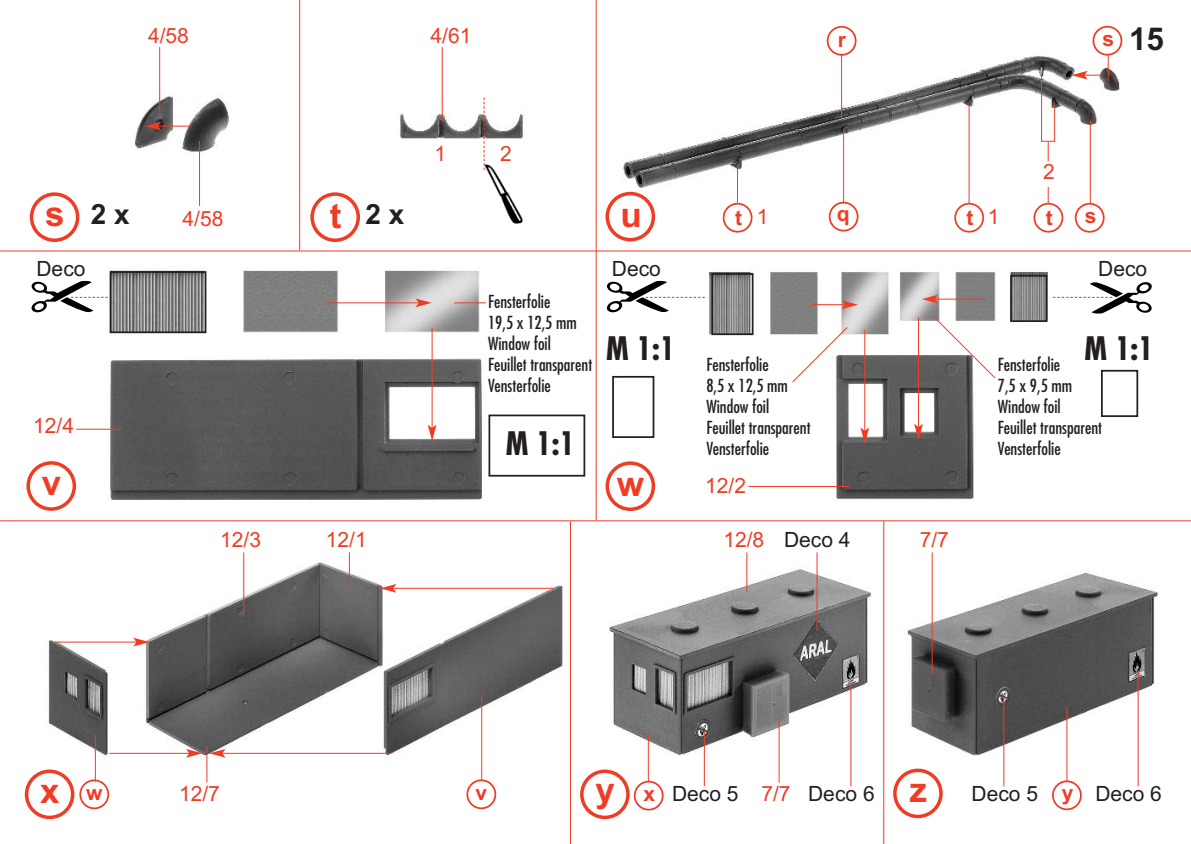
<style>
.page{position:relative;width:1191px;height:844px;background:#fff}
.page>*{position:absolute;margin:0;border:0;box-sizing:border-box;transform-origin:0 0}
.t1{font:700 35px "Arial";color:#ef3c25}
.t2{font:700 condensed 31.5px "Futura Std";color:#231f20}
.t3{font:700 31.5px "Arial";color:#231f20}
.t4{font:700 28px "Arial";color:#231f20}
.t5{font:21px "Arial";color:#ef3c25}
.t6{font:21px "Arial";color:#231f20}
.t7{font:700 21px "Arial";color:#ef3c25}
.t8{font:condensed 17.5px/21px "Futura Std";color:#231f20}
</style>
<div class="page">
<hr style="left:596px;top:0;width:1px;height:520px;background:#ef3c25">
<hr style="left:299px;top:0;width:1px;height:250px;background:#ef3c25">
<hr style="left:570px;top:521px;width:1px;height:322px;background:#ef3c25">
<hr style="left:883px;top:521px;width:1px;height:322px;background:#ef3c25">
<hr style="left:0;top:250px;width:1191px;height:1px;background:#ef3c25">
<hr style="left:0;top:520px;width:1191px;height:1px;background:#ef3c25">
<img style="left:106px;top:270px;width:380px;height:231px">
<img style="left:710px;top:269px;width:337px;height:231px">
<img style="left:48px;top:558px;width:515px;height:202px">
<img style="left:608px;top:566px;width:263px;height:191px">
<img style="left:907px;top:568px;width:251px;height:190px">
<img style="left:623px;top:55px;width:497px;height:136px">
<img style="left:134px;top:95px;width:95px;height:57px">
<img style="left:400px;top:110px;width:125px;height:30px">
<svg style="left:30px;top:192px;width:49px;height:50px"></svg>
<svg style="left:310px;top:192px;width:50px;height:50px"></svg>
<svg style="left:605px;top:192px;width:50px;height:49px"></svg>
<svg style="left:26px;top:461px;width:50px;height:49px"></svg>
<svg style="left:605px;top:461px;width:50px;height:50px"></svg>
<svg style="left:828px;top:202px;width:30px;height:29px"></svg>
<svg style="left:826px;top:26px;width:30px;height:30px"></svg>
<svg style="left:1074px;top:203px;width:30px;height:29px"></svg>
<svg style="left:466px;top:779px;width:30px;height:30px"></svg>
<svg style="left:25px;top:769px;width:84px;height:50px"></svg>
<svg style="left:580px;top:769px;width:83px;height:50px"></svg>
<img style="left:485px;top:164px;width:38px;height:60px">
<svg style="left:483px;top:97px;width:1px;height:73px"></svg>
<svg style="left:31px;top:280px;width:77px;height:33px"></svg>
<svg style="left:722px;top:203px;width:30px;height:29px"></svg>
<svg style="left:893px;top:768px;width:49px;height:50px"></svg>
<svg style="left:1052px;top:780px;width:29px;height:30px"></svg>
<hr style="left:199px;top:141px;width:1px;height:65px;background:#ef3c25">
<hr style="left:159px;top:47px;width:1px;height:65px;background:#ef3c25">
<hr style="left:454px;top:302px;width:32px;height:1px;background:#ef3c25">
<hr style="left:206px;top:746px;width:1px;height:36px;background:#ef3c25">
<hr style="left:778px;top:717px;width:1px;height:65px;background:#ef3c25">
<hr style="left:704px;top:731px;width:1px;height:55px;background:#ef3c25">
<hr style="left:95px;top:734px;width:1px;height:47px;background:#ef3c25">
<hr style="left:481px;top:694px;width:1px;height:85px;background:#ef3c25">
<hr style="left:648px;top:732px;width:1px;height:49px;background:#ef3c25">
<hr style="left:1066px;top:706px;width:1px;height:75px;background:#ef3c25">
<svg style="left:791px;top:326px;width:57px;height:57px"></svg>
<svg style="left:931px;top:314px;width:65px;height:65px"></svg>
<hr style="left:76px;top:428px;width:46px;height:1px;background:#ef3c25">
<hr style="left:748px;top:486px;width:101px;height:1px;background:#ef3c25">
<hr style="left:243px;top:552px;width:1px;height:64px;background:#ef3c25">
<hr style="left:349px;top:552px;width:1px;height:40px;background:#ef3c25">
<hr style="left:746px;top:552px;width:1px;height:40px;background:#ef3c25">
<hr style="left:931px;top:552px;width:1px;height:121px;background:#ef3c25">
<hr style="left:442px;top:47px;width:1px;height:74px;background:#ef3c25">
<hr style="left:841px;top:54px;width:1px;height:64px;background:#ef3c25">
<hr style="left:737px;top:164px;width:1px;height:39px;background:#ef3c25">
<hr style="left:843px;top:129px;width:1px;height:74px;background:#ef3c25">
<hr style="left:1047px;top:141px;width:1px;height:62px;background:#ef3c25">
<svg style="left:954px;top:203px;width:30px;height:29px"></svg>
<hr style="left:968px;top:103px;width:1px;height:100px;background:#ef3c25">
<svg style="left:1033px;top:203px;width:30px;height:29px"></svg>
<hr style="left:1054px;top:105px;width:1px;height:36px;background:#ef3c25">
<hr style="left:1041px;top:74px;width:1px;height:67px;background:#ef3c25">
<svg style="left:1041px;top:141px;width:14px;height:1px"></svg>
<hr style="left:1089px;top:121px;width:1px;height:82px;background:#ef3c25">
<hr style="left:158px;top:126px;width:33px;height:1px;background:#ef3c25">
<svg style="left:145px;top:122px;width:16px;height:8px"></svg>
<hr style="left:327px;top:302px;width:91px;height:1px;background:#ef3c25">
<svg style="left:415px;top:298px;width:17px;height:9px"></svg>
<hr style="left:109px;top:752px;width:80px;height:1px;background:#ef3c25">
<svg style="left:186px;top:748px;width:16px;height:9px"></svg>
<hr style="left:56px;top:641px;width:80px;height:1px;background:#ef3c25">
<svg style="left:133px;top:637px;width:16px;height:9px"></svg>
<hr style="left:393px;top:587px;width:161px;height:1px;background:#ef3c25">
<svg style="left:380px;top:583px;width:16px;height:9px"></svg>
<hr style="left:222px;top:752px;width:167px;height:1px;background:#ef3c25">
<svg style="left:209px;top:748px;width:16px;height:9px"></svg>
<hr style="left:810px;top:304px;width:34px;height:1px;background:#ef3c25">
<svg style="left:841px;top:300px;width:17px;height:9px"></svg>
<hr style="left:935px;top:298px;width:50px;height:1px;background:#ef3c25">
<svg style="left:922px;top:295px;width:16px;height:8px"></svg>
<hr style="left:864px;top:329px;width:1px;height:101px;background:#ef3c25">
<svg style="left:860px;top:427px;width:9px;height:16px"></svg>
<hr style="left:918px;top:317px;width:1px;height:110px;background:#ef3c25">
<svg style="left:914px;top:423px;width:9px;height:17px"></svg>
<hr style="left:432px;top:327px;width:1px;height:100px;background:#ef3c25">
<svg style="left:428px;top:424px;width:8px;height:17px"></svg>
<svg style="left:1071px;top:26px;width:51px;height:55px"></svg>
<div style="left:488px;top:414px;width:97px;height:62px;border:2px solid #231f20"></div>
<div style="left:110px;top:271px;width:96px;height:62px;border:2px solid #231f20"></div>
<div style="left:711px;top:273px;width:42px;height:62px;border:2px solid #231f20"></div>
<div style="left:612px;top:376px;width:42px;height:62px;border:2px solid #231f20"></div>
<div style="left:1010px;top:275px;width:37px;height:47px;border:2px solid #231f20"></div>
<div style="left:1101px;top:370px;width:37px;height:47px;border:2px solid #231f20"></div>
<svg style="left:606px;top:280px;width:99px;height:33px"></svg>
<svg style="left:1052px;top:282px;width:100px;height:32px"></svg>
<hr style="left:850px;top:684px;width:1px;height:102px;background:#ef3c25">
<hr style="left:1003px;top:697px;width:1px;height:89px;background:#ef3c25">
<hr style="left:1137px;top:671px;width:1px;height:115px;background:#ef3c25">
<hr style="left:816px;top:552px;width:1px;height:79px;background:#ef3c25">
<div style="left:1041px;top:161px;width:23px;height:26px;background:#fff"></div>
<p class="t5" style="left:148px;top:24px;width:42px">4/58</p>
<p class="t5" style="left:430px;top:24px;width:42px">4/61</p>
<p class="t7" style="left:837px;top:27px;width:10px">r</p>
<p class="t7" style="left:1102px;top:27px;width:13px">s</p>
<h2 class="t3" style="left:1129px;top:20px;width:37px">15</h2>
<p class="t5" style="left:434px;top:141px;width:13px">1</p>
<p class="t5" style="left:500px;top:141px;width:13px">2</p>
<p class="t5" style="left:1043px;top:159px;width:13px">2</p>
<h1 class="t1" style="left:45px;top:194px;width:21px">s</h1>
<h1 class="t1" style="left:330px;top:195px;width:13px">t</h1>
<h1 class="t1" style="left:620px;top:194px;width:23px">u</h1>
<h3 class="t4" style="left:91px;top:198px;width:40px">2 x</h3>
<h3 class="t4" style="left:365px;top:198px;width:40px">2 x</h3>
<p class="t7" style="left:966px;top:205px;width:8px">t</p>
<p class="t7" style="left:1045px;top:205px;width:8px">t</p>
<p class="t5" style="left:757px;top:204px;width:13px">1</p>
<p class="t5" style="left:987px;top:204px;width:13px">1</p>
<p class="t7" style="left:836px;top:201px;width:14px">q</p>
<p class="t7" style="left:735px;top:205px;width:8px">t</p>
<p class="t5" style="left:183px;top:206px;width:42px">4/58</p>
<p class="t7" style="left:1084px;top:204px;width:13px">s</p>
<p class="t6" style="left:36px;top:256px;width:51px">Deco</p>
<p class="t6" style="left:612px;top:256px;width:51px">Deco</p>
<p class="t6" style="left:1098px;top:256px;width:51px">Deco</p>
<p class="t5" style="left:33px;top:413px;width:42px">12/4</p>
<p class="t8" style="left:488px;top:292px;width:106px">Fensterfolie<br>19,5 x 12,5 mm<br>Window foil<br>Feuillet transparent<br>Vensterfolie</p>
<h2 class="t2" style="left:506px;top:430px;width:71px">M 1:1</h2>
<h2 class="t2" style="left:606px;top:335px;width:71px">M 1:1</h2>
<h2 class="t2" style="left:1084px;top:335px;width:71px">M 1:1</h2>
<p class="t8" style="left:706px;top:355px;width:106px">Fensterfolie<br>8,5 x 12,5 mm<br>Window foil<br>Feuillet transparent<br>Vensterfolie</p>
<p class="t8" style="left:998px;top:355px;width:106px">Fensterfolie<br>7,5 x 9,5 mm<br>Window foil<br>Feuillet transparent<br>Vensterfolie</p>
<h1 class="t1" style="left:42px;top:462px;width:21px">v</h1>
<h1 class="t1" style="left:617px;top:463px;width:29px">w</h1>
<p class="t5" style="left:705px;top:473px;width:42px">12/2</p>
<p class="t5" style="left:220px;top:527px;width:42px">12/3</p>
<p class="t5" style="left:326px;top:527px;width:42px">12/1</p>
<p class="t5" style="left:723px;top:527px;width:42px">12/8</p>
<p class="t5" style="left:919px;top:527px;width:31px">7/7</p>
<p class="t6" style="left:784px;top:527px;width:68px">Deco 4</p>
<h1 class="t1" style="left:40px;top:770px;width:21px">x</h1>
<h1 class="t1" style="left:595px;top:769px;width:21px">y</h1>
<p class="t5" style="left:179px;top:781px;width:42px">12/7</p>
<p class="t7" style="left:86px;top:780px;width:18px">w</p>
<p class="t7" style="left:475px;top:780px;width:13px">v</p>
<p class="t7" style="left:643px;top:781px;width:13px">x</p>
<h1 class="t1" style="left:909px;top:769px;width:19px">z</h1>
<p class="t7" style="left:1061px;top:780px;width:13px">y</p>
<p class="t5" style="left:761px;top:781px;width:31px">7/7</p>
<p class="t6" style="left:672px;top:781px;width:68px">Deco 5</p>
<p class="t6" style="left:808px;top:781px;width:68px">Deco 6</p>
<p class="t6" style="left:971px;top:781px;width:68px">Deco 5</p>
<p class="t6" style="left:1095px;top:781px;width:68px">Deco 6</p>
</div>
